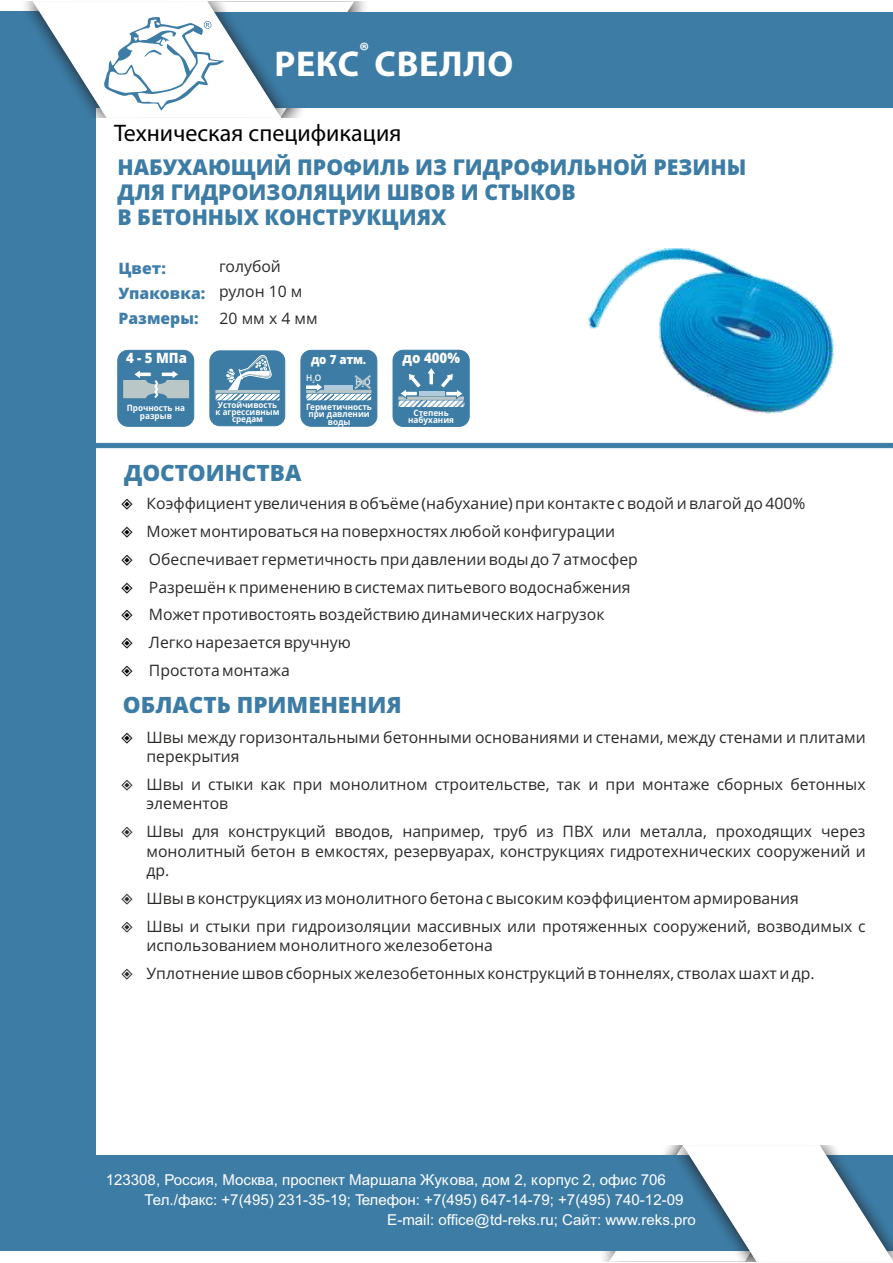
<style>
.page{position:relative;width:893px;height:1263px;background:#fff}
.page>*{position:absolute;margin:0;border:0;box-sizing:border-box;transform-origin:0 0}
.t1{font:700 36px "Myriad Pro";letter-spacing:.02em;color:#fff}
.t2{font:24px "Myriad Pro";color:#000}
.t3{font:800 22.5px "Open Sans";color:#3c7ca5}
.t4{font:700 22.5px "Myriad Pro";color:#fff}
.t5{font:800 21.75px/25px "Open Sans";color:#3c7ca5}
.t6{font:15.75px/27.9px "Open Sans";color:#2b2a29}
.t7{font:800 15.75px "Open Sans";color:#407da9}
.t8{font:15px "Arial";color:#fff}
.t9{font:800 14.4px "Open Sans";color:#fefefe;scale:.93 1}
.t10{font:800 14.25px "Open Sans";color:#fefefe;scale:.93 1}
.t11{font:800 12.45px "Open Sans";color:#fff;scale:.93 1}
.t12{font:600 9px "Open Sans";color:#fefefe;scale:.93 1}
.t13{font:700 8.85px/7.2px "Open Sans";color:#fefefe;text-align:center;scale:.93 1}
.t14{font:700 8.7px/7.2px "Open Sans";color:#fefefe;text-align:center;scale:.93 1}
.s1{font-weight:800;color:#407da9}
</style>
<div class="page">
<svg style="left:96px;top:442px;width:797px;height:6px"></svg>
<div style="left:0;top:12px;width:96px;height:1237px;background:#3c7ca5"></div>
<div style="left:0;top:1156px;width:893px;height:95px;background:#3c7ca5"></div>
<svg style="left:609px;top:1145px;width:284px;height:117px"></svg>
<div style="left:0;top:12px;width:893px;height:95px;background:#3c7ca5"></div>
<svg style="left:32px;top:1px;width:322px;height:117px"></svg>
<img style="left:586px;top:248px;width:248px;height:167px">
<div style="left:209px;top:350px;width:76px;height:76px;background:#3c7ca5;border:1px solid #3c7ca5;border-radius:10px"></div>
<img style="left:217px;top:395px;width:61px;height:4px">
<div style="left:215px;top:393px;width:65px;height:8px;border:1px solid #3c7ca5"></div>
<svg style="left:215px;top:355px;width:65px;height:38px"></svg>
<div style="left:393px;top:350px;width:77px;height:77px;background:#3c7ca5;border:1px solid #3c7ca5;border-radius:10px"></div>
<img style="left:400px;top:402px;width:62px;height:4px">
<div style="left:398px;top:400px;width:66px;height:8px;border:1px solid #3c7ca5"></div>
<svg style="left:398px;top:368px;width:66px;height:32px"></svg>
<div style="left:419px;top:391px;width:25px;height:5px;background:#b2cbdc"></div>
<div style="left:117px;top:350px;width:77px;height:77px;background:#3c7ca5;border:1px solid #3c7ca5;border-radius:10px"></div>
<svg style="left:123px;top:370px;width:66px;height:29px"></svg>
<div style="left:300px;top:350px;width:77px;height:77px;background:#3c7ca5;border:1px solid #3c7ca5;border-radius:10px"></div>
<img style="left:308px;top:395px;width:62px;height:4px">
<div style="left:306px;top:393px;width:66px;height:8px;border:1px solid #3c7ca5"></div>
<svg style="left:306px;top:375px;width:66px;height:19px"></svg>
<div style="left:324px;top:385px;width:29px;height:5px;background:#b2cbdc"></div>
<h3 class="t4" style="left:359px;top:41px;width:12px">®</h3>
<h1 class="t1" style="left:274px;top:49px;width:240px">РЕКС СВЕЛЛО</h1>
<h2 class="t2" style="left:114px;top:123px;width:289px">Техническая спецификация</h2>
<h3 class="t5" style="left:117px;top:157px;width:630px">НАБУХАЮЩИЙ ПРОФИЛЬ ИЗ ГИДРОФИЛЬНОЙ РЕЗИНЫ<br>ДЛЯ ГИДРОИЗОЛЯЦИИ ШВОВ И СТЫКОВ<br>В БЕТОННЫХ КОНСТРУКЦИЯХ</h3>
<p class="t6" style="left:119px;top:255px;width:185px;line-height:26.7px;text-indent:100px">голубой<br><span class="s1">Упаковка:</span> рулон 10 м</p>
<p class="t7" style="left:119px;top:312px;width:82px">Размеры:</p>
<p class="t6" style="left:220px;top:306px;width:99px">20 мм х 4 мм</p>
<p class="t7" style="left:119px;top:262px;width:49px">Цвет:</p>
<p class="t10" style="left:126px;top:352px;width:67px">4 - 5 МПа</p>
<p class="t11" style="left:311px;top:355px;width:61px">до 7 атм.</p>
<p class="t12" style="left:306px;top:374px;width:18px">H<sub>2</sub>O</p>
<p class="t12" style="left:356px;top:378px;width:18px">H<sub>2</sub>O</p>
<p class="t9" style="left:402px;top:352px;width:63px">до 400%</p>
<p class="t14" style="left:127px;top:405px;width:64px">Прочность на разрыв</p>
<p class="t14" style="left:216px;top:402px;width:70px">Устойчивость к агрессивным средам</p>
<p class="t13" style="left:408px;top:410px;width:51px">Степень набухания</p>
<p class="t14" style="left:306px;top:404px;width:72px">Герметичность при давлении воды</p>
<h3 class="t3" style="left:124px;top:464px;width:179px">ДОСТОИНСТВА</h3>
<p class="t6" style="left:146px;top:491px;width:660px">Коэффициент увеличения в объёме (набухание) при контакте с водой и влагой до 400% Может монтироваться на поверхностях любой конфигурации<br>Обеспечивает герметичность при давлении воды до 7 атмосфер<br>Разрешён к применению в системах питьевого водоснабжения<br>Может противостоять воздействию динамических нагрузок<br>Легко нарезается вручную<br>Простота монтажа</p>
<h3 class="t3" style="left:123px;top:695px;width:280px">ОБЛАСТЬ ПРИМЕНЕНИЯ</h3>
<p class="t6" style="left:146px;top:729px;width:721px;line-height:19.4px">Швы между горизонтальными бетонными основаниями и стенами, между стенами и плитами перекрытия</p>
<p class="t6" style="left:146px;top:776px;width:721px;line-height:19.4px">Швы и стыки как при монолитном строительстве, так и при монтаже сборных бетонных элементов</p>
<p class="t6" style="left:146px;top:823px;width:721px;line-height:19.4px;text-align:justify">Швы для конструкций вводов, например, труб из ПВХ или металла, проходящих через монолитный бетон в емкостях, резервуарах, конструкциях гидротехнических сооружений и др.</p>
<p class="t6" style="left:146px;top:886px;width:654px">Швы в конструкциях из монолитного бетона с высоким коэффициентом армирования</p>
<p class="t6" style="left:146px;top:918px;width:721px;line-height:19.4px">Швы и стыки при гидроизоляции массивных или протяженных сооружений, возводимых с использованием монолитного железобетона</p>
<p class="t6" style="left:146px;top:961px;width:670px">Уплотнение швов сборных железобетонных конструкций в тоннелях, стволах шахт и др.</p>
<p class="t8" style="left:106px;top:1173px;width:562px">123308, Россия, Москва, проспект Маршала Жукова, дом 2, корпус 2, офис 706</p>
<p class="t8" style="left:145px;top:1194px;width:540px">Тел./факс: +7(495) 231-35-19; Телефон: +7(495) 647-14-79; +7(495) 740-12-09</p>
<p class="t8" style="left:387px;top:1214px;width:310px">E-mail: office@td-reks.ru; Сайт: www.reks.pro</p>
</div>
